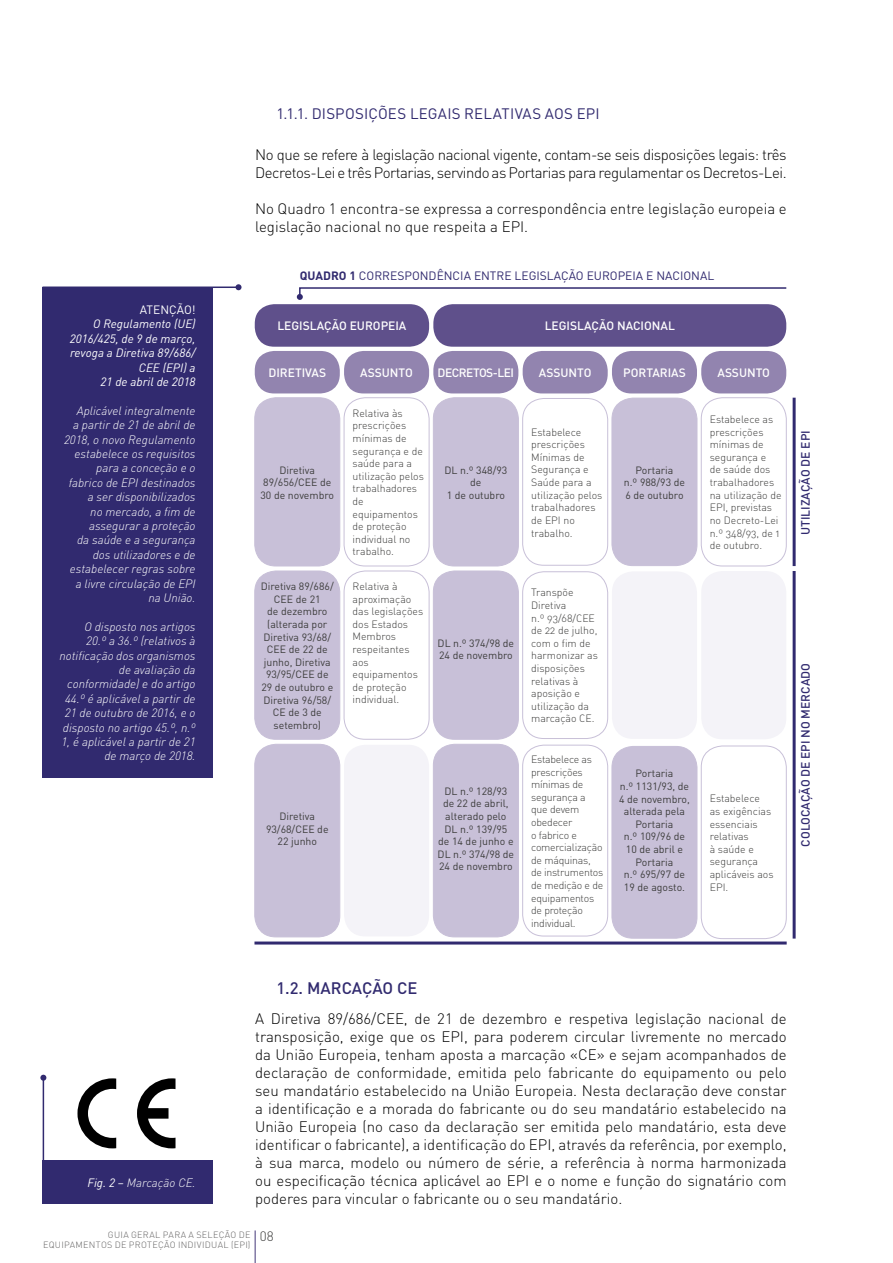
<style>
.page{position:relative;width:893px;height:1263px;background:#fff}
.page>*{position:absolute;margin:0;border:0;box-sizing:border-box;transform-origin:0 0}
.t1{font:500 16.5px "DIN";color:#312a6f}
.t2{font:300 15px/18px "DIN";letter-spacing:-.03em;color:#000}
.t3{font:300 15px/18px "DIN";color:#000}
.t4{font:15px "DIN";letter-spacing:.015em;color:#312a6f}
.t5{font:300 13.5px "DIN";color:#3c3c3b}
.t6{font:italic 300 12px/14.4px "DIN";color:#fff;text-align:right}
.t7{font:italic 12px/14.4px "DIN";color:#fff;text-align:right}
.t8{font:500 12px "DIN";color:#fff}
.t9{font:12px "DIN";color:#312a6f}
.t10{font:500 12px "DIN";color:#312a6f}
.t11{font:500 12px "DIN";letter-spacing:-.04em;color:#fff}
.t12{font:12px "DIN";color:#fff}
.t13{font:10.5px/12.6px "DIN Light Alternate";color:#3c3c3b}
.t14{font:10.5px/12.6px "DIN";color:#3c3c3b;text-align:center}
.t15{font:10.5px/12.6px "DIN Light Alternate";letter-spacing:-.02em;color:#3c3c3b}
.t16{font:300 9px/10.5px "DIN";letter-spacing:.035em;color:#646363;text-align:right}
.s1{font-weight:700}
.s2{font-weight:400}
</style>
<div class="page">
<hr style="left:255px;top:1230px;width:1px;height:33px;background:#433779">
<div style="left:522px;top:571px;width:86px;height:168px;border:1px solid #c8c0d8;border-radius:21px"></div>
<div style="left:701px;top:397px;width:86px;height:169px;border:1px solid #c8c0d8;border-radius:21px"></div>
<div style="left:522px;top:398px;width:86px;height:168px;border:1px solid #c8c0d8;border-radius:21px"></div>
<div style="left:522px;top:745px;width:86px;height:191px;border:1px solid #c8c0d8;border-radius:21px"></div>
<div style="left:701px;top:746px;width:86px;height:193px;border:1px solid #c8c0d8;border-radius:21px"></div>
<div style="left:344px;top:397px;width:85px;height:169px;border:1px solid #c8c0d8;border-radius:21px"></div>
<svg style="left:297px;top:287px;width:490px;height:13px"></svg>
<div style="left:255px;top:351px;width:85px;height:42px;background:#9284af;border-radius:20px"></div>
<div style="left:255px;top:304px;width:174px;height:43px;background:#5f508b;border-radius:20px"></div>
<div style="left:433px;top:304px;width:353px;height:43px;background:#5f508b;border-radius:20px"></div>
<div style="left:344px;top:351px;width:85px;height:42px;background:#9284af;border-radius:20px"></div>
<div style="left:433px;top:351px;width:85px;height:42px;background:#9284af;border-radius:20px"></div>
<div style="left:523px;top:351px;width:85px;height:42px;background:#9284af;border-radius:20px"></div>
<div style="left:612px;top:351px;width:85px;height:42px;background:#9284af;border-radius:20px"></div>
<div style="left:701px;top:351px;width:85px;height:42px;background:#9284af;border-radius:20px"></div>
<div style="left:255px;top:398px;width:85px;height:168px;background:#c8c0d8;border-radius:21px"></div>
<div style="left:254px;top:397px;width:86px;height:169px;border:1px solid #c8c0d8;border-radius:21px"></div>
<div style="left:433px;top:398px;width:85px;height:168px;background:#c8c0d8;border-radius:21px"></div>
<div style="left:433px;top:397px;width:86px;height:169px;border:1px solid #c8c0d8;border-radius:21px"></div>
<div style="left:612px;top:398px;width:85px;height:168px;background:#c8c0d8;border-radius:21px"></div>
<div style="left:612px;top:398px;width:85px;height:168px;border:1px solid #c8c0d8;border-radius:21px"></div>
<div style="left:612px;top:746px;width:85px;height:192px;background:#c8c0d8;border-radius:21px"></div>
<div style="left:612px;top:746px;width:85px;height:192px;border:1px solid #c8c0d8;border-radius:21px"></div>
<div style="left:344px;top:571px;width:85px;height:169px;border:1px solid #c8c0d8;border-radius:21px"></div>
<div style="left:255px;top:571px;width:85px;height:168px;background:#c8c0d8;border-radius:21px"></div>
<div style="left:254px;top:571px;width:86px;height:169px;border:1px solid #c8c0d8;border-radius:21px"></div>
<div style="left:433px;top:571px;width:85px;height:168px;background:#c8c0d8;border-radius:21px"></div>
<div style="left:433px;top:571px;width:86px;height:169px;border:1px solid #c8c0d8;border-radius:21px"></div>
<div style="left:612px;top:571px;width:85px;height:168px;background:#f4f3f8;border-radius:21px"></div>
<div style="left:344px;top:745px;width:85px;height:191px;background:#f4f3f8;border-radius:21px"></div>
<div style="left:701px;top:571px;width:85px;height:168px;background:#f4f3f8;border-radius:21px"></div>
<div style="left:255px;top:744px;width:85px;height:193px;background:#c8c0d8;border-radius:21px"></div>
<div style="left:254px;top:744px;width:86px;height:193px;border:1px solid #c8c0d8;border-radius:21px"></div>
<div style="left:433px;top:744px;width:85px;height:193px;background:#c8c0d8;border-radius:21px"></div>
<div style="left:433px;top:744px;width:86px;height:193px;border:1px solid #c8c0d8;border-radius:21px"></div>
<hr style="left:254px;top:941px;width:533px;height:3px;background:#312a6f">
<div style="left:43px;top:287px;width:170px;height:490px;background:#312a6f"></div>
<hr style="left:43px;top:286px;width:196px;height:2px;background:#312a6f">
<svg style="left:236px;top:284px;width:6px;height:6px"></svg>
<hr style="left:793px;top:398px;width:3px;height:168px;background:#312a6f">
<hr style="left:793px;top:571px;width:3px;height:367px;background:#312a6f">
<div style="left:43px;top:1160px;width:170px;height:44px;background:#312a6f"></div>
<hr style="left:43px;top:1078px;width:1px;height:95px;background:#312a6f">
<svg style="left:40px;top:1075px;width:6px;height:6px"></svg>
<svg style="left:137px;top:1078px;width:39px;height:70px"></svg>
<svg style="left:77px;top:1078px;width:39px;height:70px"></svg>
<p class="t12" style="left:140px;top:302px;width:57px">ATENÇÃO!</p>
<p class="t7" style="left:70px;top:317px;width:127px">O Regulamento (UE)<br>2016/425, de 9 de março, revoga a Diretiva 89/686/<br>CEE (EPI) a<br>21 de abril de 2018</p>
<p class="t6" style="left:64px;top:403px;width:133px">Aplicável integralmente<br>a partir de 21 de abril de<br>2018, o novo Regulamento estabelece os requisitos para a conceção e o fabrico de EPI destinados a ser disponibilizados<br>no mercado, a fim de assegurar a proteção<br>da saúde e a segurança dos utilizadores e de estabelecer regras sobre a livre circulação de EPI na União.</p>
<p class="t6" style="left:60px;top:619px;width:138px">O disposto nos artigos<br>20.º a 36.º (relativos à notificação dos organismos de avaliação da conformidade) e do artigo<br>44.º é aplicável a partir de<br>21 de outubro de 2016, e o disposto no artigo 45.º, n.º<br>1, é aplicável a partir de 21 de março de 2018.</p>
<p class="t4" style="left:276px;top:104px;width:325px">1.1.1. DISPOSIÇÕES LEGAIS RELATIVAS AOS EPI</p>
<p class="t2" style="left:255px;top:146px;width:533px">No que se refere à legislação nacional vigente, contam-se seis disposições legais: três<br>Decretos-Lei e três Portarias, servindo as Portarias para regulamentar os Decretos-Lei.</p>
<p class="t3" style="left:255px;top:200px;width:533px">No Quadro 1 encontra-se expressa a correspondência entre legislação europeia e legislação nacional no que respeita a EPI.</p>
<p class="t9" style="left:300px;top:268px;width:416px"><span class="s1">QUADRO 1</span> CORRESPONDÊNCIA ENTRE LEGISLAÇÃO EUROPEIA E NACIONAL</p>
<p class="t8" style="left:277px;top:318px;width:131px">LEGISLAÇÃO EUROPEIA</p>
<p class="t8" style="left:545px;top:318px;width:132px">LEGISLAÇÃO NACIONAL</p>
<p class="t8" style="left:360px;top:365px;width:54px">ASSUNTO</p>
<p class="t11" style="left:438px;top:365px;width:78px">DECRETOS-LEI</p>
<p class="t8" style="left:539px;top:365px;width:54px">ASSUNTO</p>
<p class="t8" style="left:623px;top:365px;width:64px">PORTARIAS</p>
<p class="t8" style="left:717px;top:365px;width:54px">ASSUNTO</p>
<p class="t8" style="left:268px;top:365px;width:59px">DIRETIVAS</p>
<p class="t13" style="left:353px;top:407px;width:73px">Relativa às prescrições mínimas de segurança e de saúde para a utilização pelos trabalhadores de equipamentos de proteção individual no trabalho.</p>
<p class="t13" style="left:531px;top:425px;width:73px">Estabelece prescrições<br>Mínimas de<br>Segurança e<br>Saúde para a utilização pelos trabalhadores de EPI no trabalho.</p>
<p class="t14" style="left:260px;top:463px;width:75px">Diretiva<br>89/656/CEE de<br>30 de novembro</p>
<p class="t14" style="left:444px;top:463px;width:64px">DL n.º 348/93 de<br>1 de outubro</p>
<p class="t14" style="left:624px;top:463px;width:63px">Portaria<br>n.º 988/93 de<br>6 de outubro</p>
<p class="t14" style="left:261px;top:580px;width:75px">Diretiva 89/686/<br>CEE de 21<br>de dezembro (alterada por<br>Diretiva 93/68/<br>CEE de 22 de junho, Diretiva<br>93/95/CEE de<br>29 de outubro e<br>Diretiva 96/58/<br>CE de 3 de setembro)</p>
<p class="t14" style="left:266px;top:810px;width:64px">Diretiva<br>93/68/CEE de<br>22 junho</p>
<p class="t13" style="left:353px;top:580px;width:72px">Relativa à aproximação das legislações dos Estados<br>Membros respeitantes aos equipamentos de proteção individual.</p>
<p class="t13" style="left:531px;top:586px;width:68px">Transpõe<br>Diretiva<br>n.º 93/68/CEE de 22 de julho, com o fim de harmonizar as disposições relativas à aposição e utilização da marcação CE.</p>
<p class="t14" style="left:438px;top:636px;width:78px;text-align:left">DL n.º 374/98 de<br>24 de novembro</p>
<p class="t14" style="left:438px;top:784px;width:78px">DL n.º 128/93 de 22 de abril, alterado pelo<br>DL n.º 139/95 de 14 de junho e<br>DL n.º 374/98 de<br>24 de novembro</p>
<p class="t15" style="left:531px;top:753px;width:74px">Estabelece as prescrições mínimas de segurança a que devem obedecer<br>o fabrico e comercialização de máquinas, de instrumentos de medição e de equipamentos de proteção individual.</p>
<p class="t14" style="left:619px;top:767px;width:72px">Portaria<br>n.º 1131/93, de<br>4 de novembro, alterada pela<br>Portaria<br>n.º 109/96 de<br>10 de abril e<br>Portaria<br>n.º 695/97 de<br>19 de agosto.</p>
<p class="t13" style="left:710px;top:413px;width:73px">Estabelece as prescrições mínimas de segurança e<br>de saúde dos trabalhadores na utilização de<br>EPI, previstas no Decreto-Lei n.º 348/93, de 1 de outubro.</p>
<p class="t13" style="left:710px;top:792px;width:65px">Estabelece<br>as exigências essenciais relativas<br>à saúde e segurança aplicáveis aos<br>EPI.</p>
<p class="t10" style="left:798px;top:535px;width:106px;rotate:-90deg">UTILIZAÇÃO DE EPI</p>
<p class="t10" style="left:798px;top:846px;width:185px;rotate:-90deg">COLOCAÇÃO DE EPI NO MERCADO</p>
<p class="t6" style="left:87px;top:1176px;width:110px"><span class="s2">Fig. 2 –</span> Marcação CE.</p>
<p class="t1" style="left:276px;top:977px;width:143px">1.2. MARCAÇÃO CE</p>
<p class="t2" style="left:255px;top:1010px;width:533px;text-align:justify">A Diretiva 89/686/CEE, de 21 de dezembro e respetiva legislação nacional de transposição, exige que os EPI, para poderem circular livremente no mercado da União Europeia, tenham aposta a marcação «CE» e sejam acompanhados de declaração de conformidade, emitida pelo fabricante do equipamento ou pelo seu mandatário estabelecido na União Europeia. Nesta declaração deve constar a identificação e a morada do fabricante ou do seu mandatário estabelecido na União Europeia (no caso da declaração ser emitida pelo mandatário, esta deve identificar o fabricante), a identificação do EPI, através da referência, por exemplo, à sua marca, modelo ou número de série, a referência à norma harmonizada ou especificação técnica aplicável ao EPI e o nome e função do signatário com poderes para vincular o fabricante ou o seu mandatário.</p>
<p class="t16" style="left:43px;top:1229px;width:209px">GUIA GERAL PARA A SELEÇÃO DE<br>EQUIPAMENTOS DE PROTEÇÃO INDIVIDUAL (EPI)</p>
<p class="t5" style="left:260px;top:1228px;width:15px">08</p>
</div>
